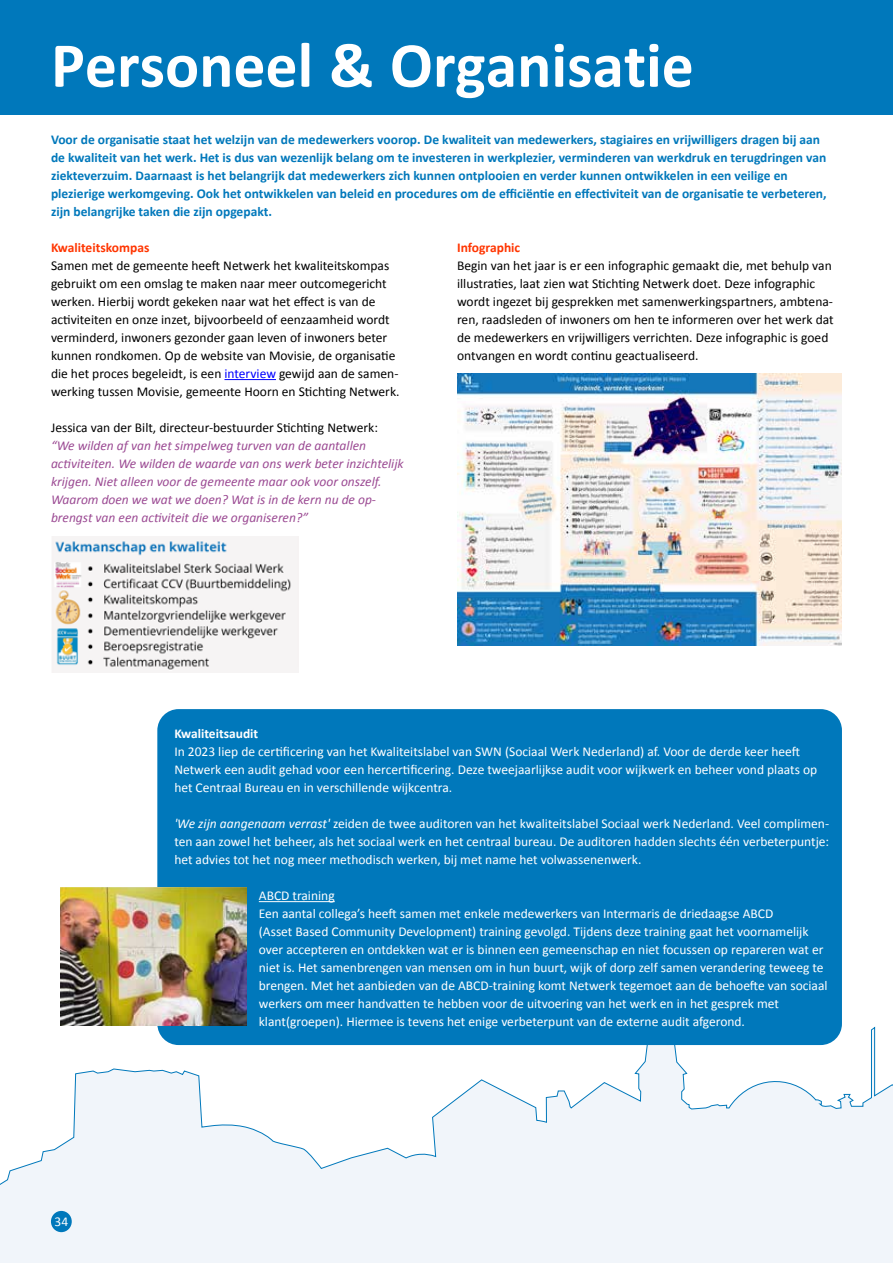
<style>
.page{position:relative;width:893px;height:1263px;background:#fff}
.page>*{position:absolute;margin:0;border:0;box-sizing:border-box;transform-origin:0 0}
.t1{font:700 64.5px "Calibri";color:#fff}
.t2{font:13.5px/18px "Calibri";color:#fff}
.t3{font:13.5px/18px "Calibri";color:#000}
.t4{font:700 13.5px/18px "Calibri";color:#0078bb}
.t5{font:italic 13.5px/18px "Calibri";color:#9b4a93}
.t6{font:700 13.5px "Calibri";color:#ff3500}
.t7{font:700 13.5px "Calibri";color:#fff}
.s1{color:#00f}
.s2{font-style:italic}
</style>
<div class="page">
<div style="left:0;top:934px;width:893px;height:329px;background:#f1f5fa"></div>
<svg style="left:0;top:920px;width:893px;height:298px"></svg>
<div style="left:51px;top:1211px;width:21px;height:21px;background:#0078bb;border-radius:50%"></div>
<div style="left:0;top:0;width:893px;height:115px;background:#0078bb"></div>
<hr style="left:224px;top:379px;width:52px;height:1px;background:#00f">
<div style="left:157px;top:709px;width:685px;height:336px;background:#0078bb;border-radius:21px"></div>
<hr style="left:259px;top:901px;width:76px;height:1px;background:#fff">
<img style="left:457px;top:373px;width:385px;height:272px">
<img style="left:61px;top:887px;width:185px;height:139px">
<img style="left:52px;top:537px;width:246px;height:135px">
<h1 class="t1" style="left:51px;top:24px;width:644px">Personeel &amp; Organisatie</h1>
<p class="t4" style="left:51px;top:131px;width:777px">Voor de organisatie staat het welzijn van de medewerkers voorop. De kwaliteit van medewerkers, stagiaires en vrijwilligers dragen bij aan de kwaliteit van het werk. Het is dus van wezenlijk belang om te investeren in werkplezier, verminderen van werkdruk en terugdringen van ziekteverzuim. Daarnaast is het belangrijk dat medewerkers zich kunnen ontplooien en verder kunnen ontwikkelen in een veilige en plezierige werkomgeving. Ook het ontwikkelen van beleid en procedures om de efficiëntie en effectiviteit van de organisatie te verbeteren, zijn belangrijke taken die zijn opgepakt.</p>
<p class="t6" style="left:51px;top:239px;width:100px">Kwaliteitskompas</p>
<p class="t3" style="left:51px;top:257px;width:350px">Samen met de gemeente heeft Netwerk het kwaliteitskompas gebruikt om een omslag te maken naar meer outcomegericht werken. Hierbij wordt gekeken naar wat het effect is van de activiteiten en onze inzet, bijvoorbeeld of eenzaamheid wordt verminderd, inwoners gezonder gaan leven of inwoners beter kunnen rondkomen. Op de website van Movisie, de organisatie die het proces begeleidt, is een <span class="s1">interview</span> gewijd aan de samen&shy;werking tussen Movisie, gemeente Hoorn en Stichting Netwerk.</p>
<p class="t3" style="left:51px;top:419px;width:328px">Jessica van der Bilt, directeur-bestuurder Stichting Netwerk:</p>
<p class="t5" style="left:51px;top:436px;width:354px">“We wilden af van het simpelweg turven van de aantallen activiteiten. We wilden de waarde van ons werk beter inzichtelijk krijgen. Niet alleen voor de gemeente maar ook voor onszelf.<br>Waarom doen we wat we doen? Wat is in de kern nu de op&shy;brengst van een activiteit die we organiseren?”</p>
<p class="t6" style="left:457px;top:239px;width:65px">Infographic</p>
<p class="t3" style="left:457px;top:257px;width:378px">Begin van het jaar is er een infographic gemaakt die, met behulp van illustraties, laat zien wat Stichting Netwerk doet. Deze infographic wordt ingezet bij gesprekken met samenwerkingspartners, ambtena&shy;ren, raadsleden of inwoners om hen te informeren over het werk dat de medewerkers en vrijwilligers verrichten. Deze infographic is goed ontvangen en wordt continu geactualiseerd.</p>
<p class="t2" style="left:55px;top:1212px;width:15px">34</p>
<p class="t7" style="left:174px;top:725px;width:85px">Kwaliteitsaudit</p>
<p class="t2" style="left:174px;top:743px;width:644px">In 2023 liep de certificering van het Kwaliteitslabel van SWN (Sociaal Werk Nederland) af. Voor de derde keer heeft<br>Netwerk een audit gehad voor een hercertificering. Deze tweejaarlijkse audit voor wijkwerk en beheer vond plaats op het Centraal Bureau en in verschillende wijkcentra.</p>
<p class="t2" style="left:174px;top:815px;width:656px;text-align:justify"><span class="s2">'We zijn aangenaam verrast'</span> zeiden de twee auditoren van het kwaliteitslabel Sociaal werk Nederland. Veel complimen&shy;ten aan zowel het beheer, als het sociaal werk en het centraal bureau. De auditoren hadden slechts één verbeterpuntje: het advies tot het nog meer methodisch werken, bij met name het volwassenenwerk.</p>
<p class="t2" style="left:259px;top:887px;width:570px">ABCD training<br>Een aantal collega’s heeft samen met enkele medewerkers van Intermaris de driedaagse ABCD<br>(Asset Based Community Development) training gevolgd. Tijdens deze training gaat het voornamelijk over accepteren en ontdekken wat er is binnen een gemeenschap en niet focussen op repareren wat er niet is. Het samenbrengen van mensen om in hun buurt, wijk of dorp zelf samen verandering teweeg te brengen. Met het aanbieden van de ABCD-training komt Netwerk tegemoet aan de behoefte van sociaal werkers om meer handvatten te hebben voor de uitvoering van het werk en in het gesprek met klant(groepen). Hiermee is tevens het enige verbeterpunt van de externe audit afgerond.</p>
</div>
